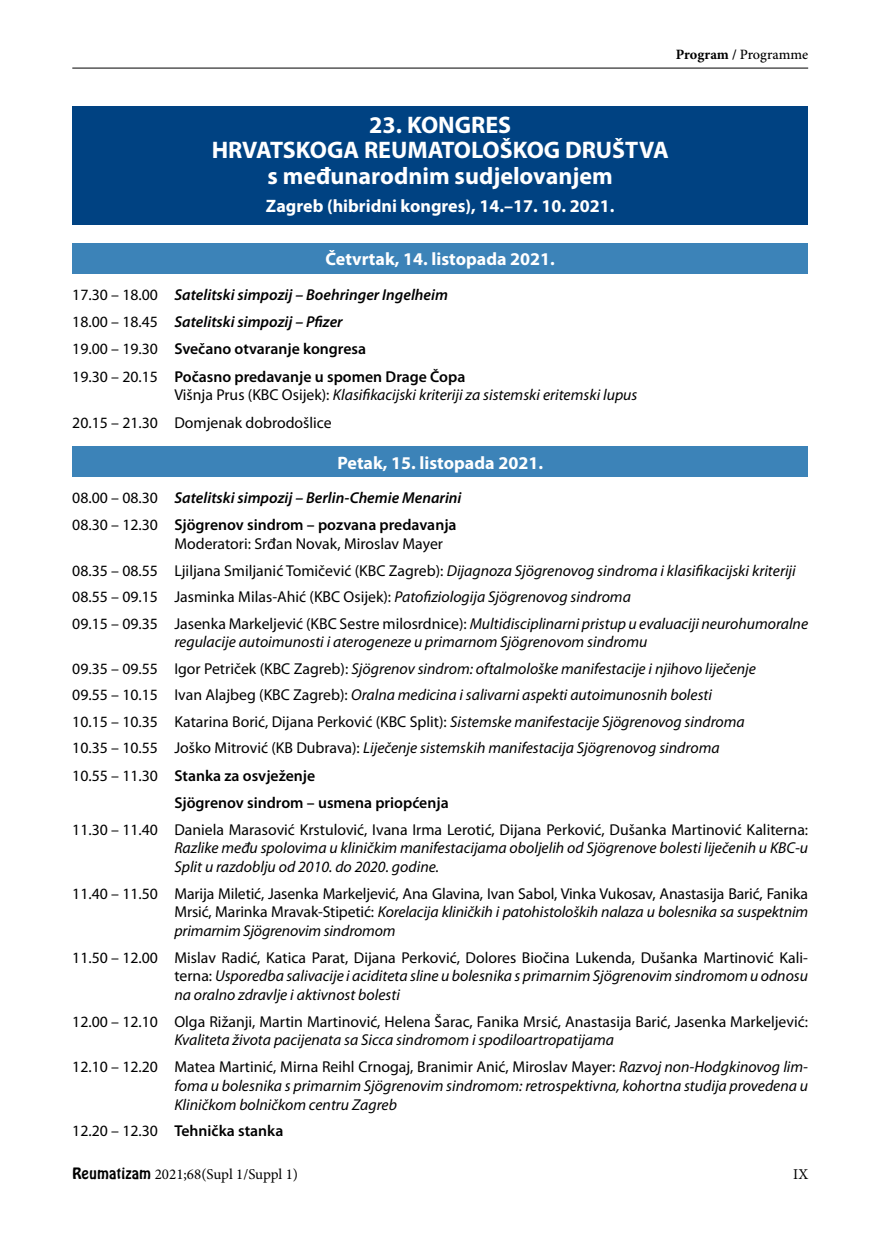
<style>
.page{position:relative;width:872px;height:1234px;background:#fff}
.page>*{position:absolute;margin:0;border:0;box-sizing:border-box;transform-origin:0 0}
.t1{font:700 24px/25.5px "Myriad Pro";color:#fff;text-align:center}
.t2{font:700 18px "Myriad Pro";color:#fff}
.t3{font:italic 15.75px/18.8px "Myriad Pro";color:#000}
.t4{font:15.75px/26.5px "Myriad Pro";color:#000}
.t5{font:italic 600 15.75px/27.3px "Myriad Pro";color:#000}
.t6{font:600 15.75px "Myriad Pro";color:#000}
.t7{font:15px "Minion Pro";letter-spacing:-.005em;color:#000}
.t8{font:500 14.25px "Minion Pro";color:#000}
.s1{font-weight:700}
.s2{font-weight:400;font-style:normal}
.s3{font-style:normal}
.s4{font-style:italic}
.s5{font-weight:400}
.s6{font-family:"A Hobo"}
</style>
<div class="page">
<hr style="left:72px;top:68px;width:736px;height:1px;background:#000">
<div style="left:72px;top:106px;width:736px;height:119px;background:#004282"></div>
<div style="left:72px;top:243px;width:736px;height:31px;background:#3c83b8"></div>
<div style="left:72px;top:446px;width:736px;height:31px;background:#3c83b8"></div>
<p class="t8" style="left:676px;top:45px;width:134px"><span class="s1">Program /</span> Programme</p>
<h1 class="t1" style="left:212px;top:111px;width:458px">23. KONGRES<br>HRVATSKOGA REUMATOLOŠKOG DRUŠTVA s međunarodnim sudjelovanjem</h1>
<p class="t2" style="left:266px;top:194px;width:350px">Zagreb (hibridni kongres), 14.–17. 10. 2021.</p>
<p class="t2" style="left:325px;top:247px;width:231px">Četvrtak, 14. listopada 2021.</p>
<p class="t5" style="left:72px;top:280px;width:394px"><span class="s2">17.30 – 18.00</span> Satelitski simpozij – Boehringer Ingelheim <span class="s2">18.00 – 18.45</span> Satelitski simpozij – Pfizer<br><span class="s2">19.00 – 19.30</span> <span class="s3">Svečano otvaranje kongresa<br></span><span class="s2">19.30 – 20.15</span> <span class="s3">Počasno predavanje u spomen Drage Čopa</span></p>
<p class="t4" style="left:72px;top:381px;width:566px;line-height:27.3px;text-indent:102px">Višnja Prus (KBC Osijek): <span class="s4">Klasifikacijski kriteriji za sistemski eritemski lupus<br></span>20.15 – 21.30 Domjenak dobrodošlice</p>
<p class="t2" style="left:337px;top:451px;width:207px">Petak, 15. listopada 2021.</p>
<p class="t5" style="left:72px;top:483px;width:391px"><span class="s2">08.00 – 08.30</span> Satelitski simpozij – Berlin-Chemie Menarini<br><span class="s2">08.30 – 12.30</span> <span class="s3">Sjögrenov sindrom – pozvana predavanja</span></p>
<p class="t4" style="left:72px;top:530px;width:737px;text-indent:102px">Moderatori: Srđan Novak, Miroslav Mayer<br>08.35 – 08.55 Ljiljana Smiljanić Tomičević (KBC Zagreb): <span class="s4">Dijagnoza Sjögrenovog sindroma i klasifikacijski kriteriji </span>08.55 – 09.15 Jasminka Milas-Ahić (KBC Osijek): <span class="s4">Patofiziologija Sjögrenovog sindroma<br></span>09.15 – 09.35 Jasenka Markeljević (KBC Sestre milosrdnice): <span class="s4">Multidisciplinarni pristup u evaluaciji neurohumoralne</span></p>
<p class="t3" style="left:174px;top:632px;width:474px">regulacije autoimunosti i aterogeneze u primarnom Sjögrenovom sindromu</p>
<p class="t3" style="left:72px;top:658px;width:685px"><span class="s3">09.35 – 09.55 Igor Petriček (KBC Zagreb):</span> Sjögrenov sindrom: oftalmološke manifestacije i njihovo liječenje</p>
<p class="t3" style="left:72px;top:685px;width:641px"><span class="s3">09.55 – 10.15 Ivan Alajbeg (KBC Zagreb):</span> Oralna medicina i salivarni aspekti autoimunosnih bolesti</p>
<p class="t4" style="left:72px;top:708px;width:674px">10.15 – 10.35 Katarina Borić, Dijana Perković (KBC Split): <span class="s4">Sistemske manifestacije Sjögrenovog sindroma</span></p>
<p class="t3" style="left:72px;top:738px;width:649px"><span class="s3">10.35 – 10.55 Joško Mitrović (KB Dubrava):</span> Liječenje sistemskih manifestacija Sjögrenovog sindroma</p>
<p class="t6" style="left:72px;top:765px;width:244px"><span class="s5">10.55 – 11.30</span> Stanka za osvježenje</p>
<p class="t6" style="left:174px;top:792px;width:276px">Sjögrenov sindrom – usmena priopćenja</p>
<p class="t4" style="left:72px;top:815px;width:737px">11.30 – 11.40 Daniela Marasović Krstulović, Ivana Irma Lerotić, Dijana Perković, Dušanka Martinović Kaliterna:</p>
<p class="t3" style="left:174px;top:838px;width:635px">Razlike među spolovima u kliničkim manifestacijama oboljelih od Sjögrenove bolesti liječenih u KBC-u<br>Split u razdoblju od 2010. do 2020. godine.</p>
<p class="t4" style="left:174px;top:883px;width:635px;line-height:18.8px;text-align:justify;text-indent:-102px">11.40 – 11.50 Marija Miletić, Jasenka Markeljević, Ana Glavina, Ivan Sabol, Vinka Vukosav, Anastasija Barić, Fanika Mrsić, Marinka Mravak-Stipetić: <span class="s4">Korelacija kliničkih i patohistoloških nalaza u bolesnika sa suspektnim primarnim Sjögrenovim sindromom</span></p>
<p class="t3" style="left:174px;top:947px;width:635px;text-align:justify;text-indent:-102px"><span class="s3">11.50 – 12.00 Mislav Radić, Katica Parat, Dijana Perković, Dolores Biočina Lukenda, Dušanka Martinović Kali&shy;terna:</span> Usporedba salivacije i aciditeta sline u bolesnika s primarnim Sjögrenovim sindromom u odnosu na oralno zdravlje i aktivnost bolesti</p>
<p class="t4" style="left:72px;top:1007px;width:737px">12.00 – 12.10 Olga Rižanji, Martin Martinović, Helena Šarac, Fanika Mrsić, Anastasija Barić, Jasenka Markeljević:</p>
<p class="t3" style="left:72px;top:1026px;width:737px;line-height:26.5px;text-indent:102px">Kvaliteta života pacijenata sa Sicca sindromom i spodiloartropatijama<br><span class="s3">12.10 – 12.20 Matea Martinić, Mirna Reihl Crnogaj, Branimir Anić, Miroslav Mayer:</span> Razvoj non-Hodgkinovog lim-</p>
<p class="t3" style="left:174px;top:1075px;width:635px">foma u bolesnika s primarnim Sjögrenovim sindromom: retrospektivna, kohortna studija provedena u<br>Kliničkom bolničkom centru Zagreb</p>
<p class="t6" style="left:72px;top:1120px;width:213px"><span class="s5">12.20 – 12.30</span> Tehnička stanka</p>
<p class="t7" style="left:72px;top:1163px;width:227px"><span class="s6">Reumatizam</span> 2021;68(Supl 1/Suppl 1)</p>
<p class="t7" style="left:793px;top:1163px;width:16px">IX</p>
</div>
